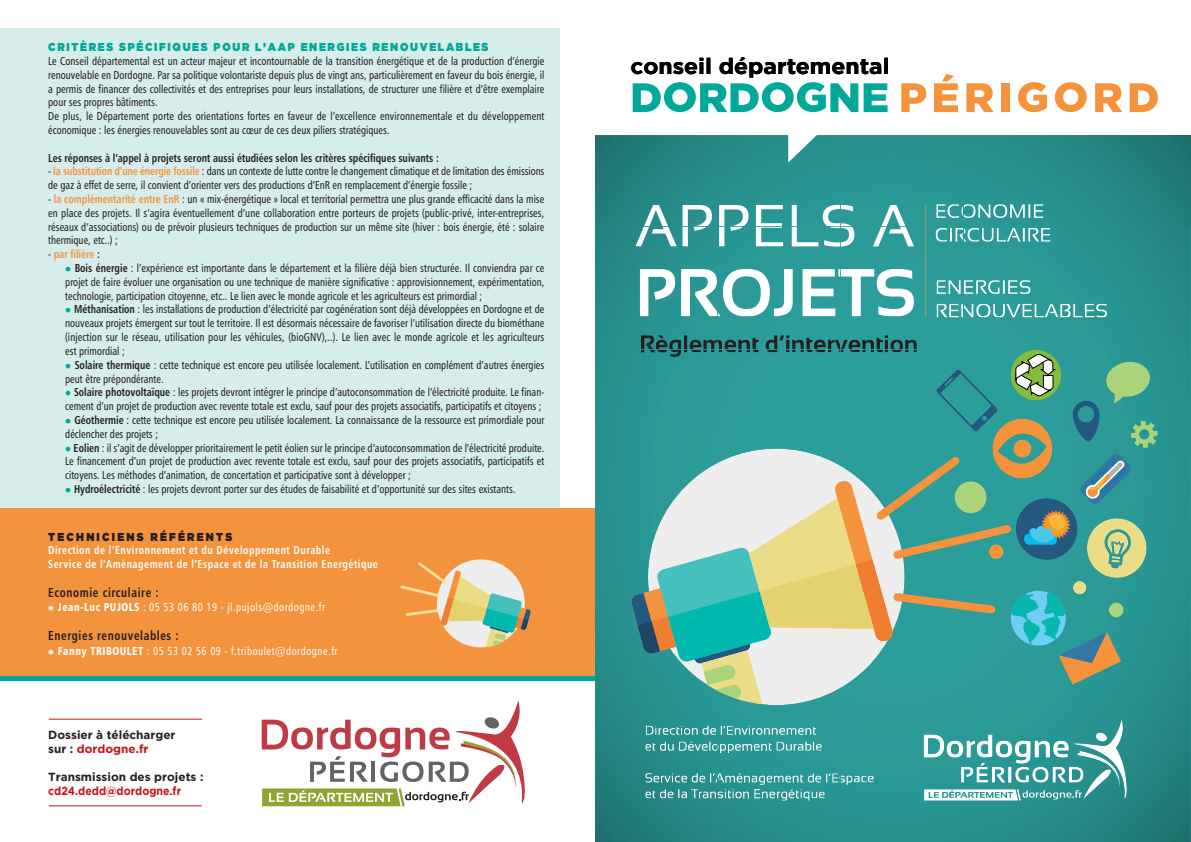
<style>
.page{position:relative;width:1191px;height:842px;background:#fff}
.page>*{position:absolute;margin:0;border:0;box-sizing:border-box;transform-origin:0 0}
.t1{font:700 22.2px "Gotham";color:#000}
.t2{font:13px "Humanist 777 BT Bold Condensed B";letter-spacing:.05em;color:#231f20;scale:.9 1}
.t3{font:700 11.8px/14.1px "Gotham";color:#231f20}
.t4{font:700 11.8px "Gotham";color:#c4121a;scale:.9 1}
.t5{font:11.5px/13.8px "Humanist 777 BT Roman Condensed B";color:#231f20;scale:.9 1}
.t6{font:11.5px/13.8px "Humanist 777 BT Bold Condensed B";letter-spacing:.05em;color:#fff;scale:.9 1}
.t7{font:11.5px "Humanist 777 BT Roman Condensed B";letter-spacing:.05em;color:#fff;scale:.9 1}
.t8{font:11.5px "Humanist 777 BT Bold Condensed B";color:#231f20;scale:.9 1}
.t9{font:11.5px "Gotham Ultra";letter-spacing:.165em;color:#00a89a;scale:.9 1}
.t10{font:11.5px "Gotham Ultra";letter-spacing:.215em;color:#231f20;scale:.9 1}
.t11{font:11.5px "Humanist 777 BT Bold Condensed B";color:#f4933d;scale:.9 1}
.s1{font-family:"Humanist 777 BT Bold Condensed B";color:#f4933d}
.s2{font-family:"Humanist 777 BT Roman Condensed B";color:#231f20}
.s3{color:#231f20}
.s4{color:#00a89a}
.s5{font-family:"Humanist 777 BT Bold Condensed B"}
.s6{font-family:"Humanist 777 BT Black Condensed B"}
.s7{color:#c4121a}
</style>
<div class="page">
<div style="left:0;top:28px;width:559px;height:563px;background:#d6edeb"></div>
<div style="left:0;top:530px;width:595px;height:151px;background:linear-gradient(to right,#00a89a,#00a89a)"></div>
<div style="left:0;top:508px;width:595px;height:167px;background:#f4933d"></div>
<svg style="left:262px;top:700px;width:263px;height:106px"></svg>
<svg style="left:595px;top:135px;width:596px;height:707px;background:#27908d"></svg>
<svg style="left:788px;top:135px;width:34px;height:18px"></svg>
<svg style="left:923px;top:720px;width:204px;height:77px"></svg>
<svg style="left:632px;top:82px;width:255px;height:30px"></svg>
<svg style="left:901px;top:83px;width:25px;height:29px"></svg>
<svg style="left:934px;top:74px;width:24px;height:38px"></svg>
<svg style="left:966px;top:83px;width:27px;height:29px"></svg>
<div style="left:1001px;top:83px;width:8px;height:29px;background:#f5933d"></div>
<svg style="left:1018px;top:82px;width:29px;height:30px"></svg>
<svg style="left:1054px;top:82px;width:32px;height:30px"></svg>
<svg style="left:1095px;top:83px;width:27px;height:29px"></svg>
<svg style="left:1129px;top:83px;width:28px;height:29px"></svg>
<img style="left:595px;top:135px;width:122px;height:338px">
<img style="left:717px;top:153px;width:124px;height:167px">
<img style="left:841px;top:135px;width:349px;height:215px">
<img style="left:964px;top:216px;width:79px;height:2px">
<img style="left:640px;top:269px;width:274px;height:47px">
<img style="left:640px;top:308px;width:77px;height:8px">
<img style="left:635px;top:239px;width:53px;height:7px">
<img style="left:717px;top:311px;width:118px;height:5px">
<img style="left:936px;top:304px;width:151px;height:13px">
<img style="left:936px;top:313px;width:27px;height:4px">
<img style="left:936px;top:280px;width:95px;height:14px">
<img style="left:936px;top:287px;width:24px;height:7px">
<img style="left:935px;top:228px;width:115px;height:12px">
<img style="left:935px;top:237px;width:29px;height:5px">
<img style="left:852px;top:307px;width:61px;height:9px">
<img style="left:841px;top:240px;width:73px;height:7px">
<img style="left:970px;top:316px;width:117px;height:1px">
<img style="left:964px;top:291px;width:66px;height:3px">
<img style="left:964px;top:240px;width:86px;height:2px">
<img style="left:1087px;top:304px;width:20px;height:13px">
<img style="left:1157px;top:463px;width:33px;height:10px">
<div style="left:595px;top:521px;width:42px;height:75px;background:#289390"></div>
<img style="left:1157px;top:568px;width:33px;height:28px">
<img style="left:595px;top:672px;width:122px;height:47px">
<div style="left:717px;top:705px;width:124px;height:14px;background:#2b9a97"></div>
<div style="left:841px;top:705px;width:123px;height:14px;background:#2c9c99"></div>
<svg style="left:637px;top:320px;width:520px;height:385px;background:#60ab9d"></svg>
<div style="left:964px;top:667px;width:123px;height:52px;background:#2b9a97"></div>
<img style="left:1087px;top:656px;width:103px;height:63px">
<img style="left:595px;top:719px;width:246px;height:123px">
<svg style="left:811px;top:791px;width:13px;height:7px"></svg>
<img style="left:718px;top:797px;width:91px;height:4px">
<img style="left:767px;top:781px;width:74px;height:1px">
<img style="left:722px;top:781px;width:43px;height:4px">
<img style="left:772px;top:741px;width:50px;height:10px">
<img style="left:776px;top:749px;width:45px;height:2px">
<img style="left:728px;top:743px;width:44px;height:6px">
<img style="left:728px;top:749px;width:44px;height:4px">
<svg style="left:717px;top:741px;width:9px;height:12px"></svg>
<img style="left:721px;top:734px;width:95px;height:1px">
<img style="left:854px;top:776px;width:20px;height:6px">
<img style="left:854px;top:777px;width:19px;height:5px">
<svg style="left:841px;top:773px;width:11px;height:12px"></svg>
<div style="left:841px;top:795px;width:123px;height:47px;background:#289390"></div>
<div style="left:964px;top:797px;width:123px;height:45px;background:#278e8b"></div>
<img style="left:1087px;top:789px;width:103px;height:53px">
<hr style="left:49px;top:719px;width:153px;height:1px;background:#c4121a">
<hr style="left:49px;top:805px;width:153px;height:1px;background:#c4121a">
<svg style="left:400px;top:560px;width:129px;height:88px"></svg>
<p class="t9" style="left:48px;top:41px;width:490px">CRITÈRES SPÉCIFIQUES POUR L’AAP ENERGIES RENOUVELABLES</p>
<p class="t5" style="left:48px;top:54px;width:553px">Le Conseil départemental est un acteur majeur et incontournable de la transition énergétique et de la production d’énergie renouvelable en Dordogne. Par sa politique volontariste depuis plus de vingt ans, particulièrement en faveur du bois énergie, il a permis de financer des collectivités et des entreprises pour leurs installations, de structurer une filière et d’être exemplaire pour ses propres bâtiments.<br>De plus, le Département porte des orientations fortes en faveur de l’excellence environnementale et du développement économique : les énergies renouvelables sont au cœur de ces deux piliers stratégiques.</p>
<p class="t8" style="left:48px;top:151px;width:436px">Les réponses à l’appel à projets seront aussi étudiées selon les critères spécifiques suivants :</p>
<p class="t5" style="left:48px;top:165px;width:553px">- <span class="s1">la substitution d’une énergie fossile</span> : dans un contexte de lutte contre le changement climatique et de limitation des émissions de gaz à effet de serre, il convient d’orienter vers des productions d’EnR en remplacement d’énergie fossile ;</p>
<p class="t5" style="left:48px;top:192px;width:553px;text-align:justify">- <span class="s1">la complémentarité entre EnR</span> : un « mix-énergétique » local et territorial permettra une plus grande efficacité dans la mise en place des projets. Il s’agira éventuellement d’une collaboration entre porteurs de projets (public-privé, inter-entreprises, réseaux d’associations) ou de prévoir plusieurs techniques de production sur un même site (hiver : bois énergie, été : solaire thermique, etc..) ;</p>
<p class="t11" style="left:48px;top:248px;width:59px"><span class="s2">-</span> par filière <span class="s3">:</span></p>
<p class="t5" style="left:65px;top:261px;width:534px;text-align:justify"><span class="s4">●</span> <span class="s5">Bois énergie</span> : l’expérience est importante dans le département et la filière déjà bien structurée. Il conviendra par ce projet de faire évoluer une organisation ou une technique de manière significative : approvisionnement, expérimentation, technologie, participation citoyenne, etc.. Le lien avec le monde agricole et les agriculteurs est primordial ;</p>
<p class="t5" style="left:65px;top:303px;width:534px;text-align:justify"><span class="s4">●</span> <span class="s5">Méthanisation</span> : les installations de production d’électricité par cogénération sont déjà développées en Dordogne et de nouveaux projets émergent sur tout le territoire. Il est désormais nécessaire de favoriser l’utilisation directe du biométhane (injection sur le réseau, utilisation pour les véhicules, (bioGNV),..). Le lien avec le monde agricole et les agriculteurs est primordial ;</p>
<p class="t5" style="left:65px;top:358px;width:534px"><span class="s4">●</span> <span class="s5">Solaire thermique</span> : cette technique est encore peu utilisée localement. L’utilisation en complément d’autres énergies peut être prépondérante.</p>
<p class="t5" style="left:65px;top:385px;width:534px"><span class="s4">●</span> <span class="s5">Solaire photovoltaïque</span> : les projets devront intégrer le principe d’autoconsommation de l’électricité produite. Le finan&shy;cement d’un projet de production avec revente totale est exclu, sauf pour des projets associatifs, participatifs et citoyens ;</p>
<p class="t5" style="left:65px;top:413px;width:534px"><span class="s4">●</span> <span class="s5">Géothermie</span> : cette technique est encore peu utilisée localement. La connaissance de la ressource est primordiale pour déclencher des projets ;</p>
<p class="t5" style="left:65px;top:441px;width:534px;text-align:justify"><span class="s4">●</span> <span class="s5">Eolien</span> : il s’agit de développer prioritairement le petit éolien sur le principe d’autoconsommation de l’électricité produite.<br>Le financement d’un projet de production avec revente totale est exclu, sauf pour des projets associatifs, participatifs et citoyens. Les méthodes d’animation, de concertation et participative sont à développer ;</p>
<p class="t5" style="left:65px;top:482px;width:502px"><span class="s4">●</span> <span class="s5">Hydroélectricité</span> : les projets devront porter sur des études de faisabilité et d’opportunité sur des sites existants.</p>
<p class="t10" style="left:48px;top:530px;width:206px">TECHNICIENS RÉFÉRENTS</p>
<p class="t6" style="left:48px;top:543px;width:368px">Direction de l’Environnement et du Développement Durable<br>Service de l’Aménagement de l’Espace et de la Transition Energétique</p>
<p class="t2" style="left:48px;top:585px;width:124px">Economie circulaire :</p>
<p class="t7" style="left:48px;top:601px;width:309px">● <span class="s6">Jean-Luc PUJOLS</span> : 05 53 06 80 19 - jl.pujols@dordogne.fr</p>
<p class="t2" style="left:48px;top:628px;width:146px">Energies renouvelables :</p>
<p class="t7" style="left:48px;top:644px;width:323px">● <span class="s6">Fanny TRIBOULET</span> : 05 53 02 56 09 - f.triboulet@dordogne.fr</p>
<p class="t3" style="left:48px;top:727px;width:129px">Dossier à télécharger sur : <span class="s7">dordogne.fr</span></p>
<p class="t3" style="left:48px;top:769px;width:157px">Transmission des projets :</p>
<p class="t4" style="left:48px;top:784px;width:149px">cd24.dedd@dordogne.fr</p>
<h1 class="t1" style="left:630px;top:53px;width:260px">conseil départemental</h1>
</div>
